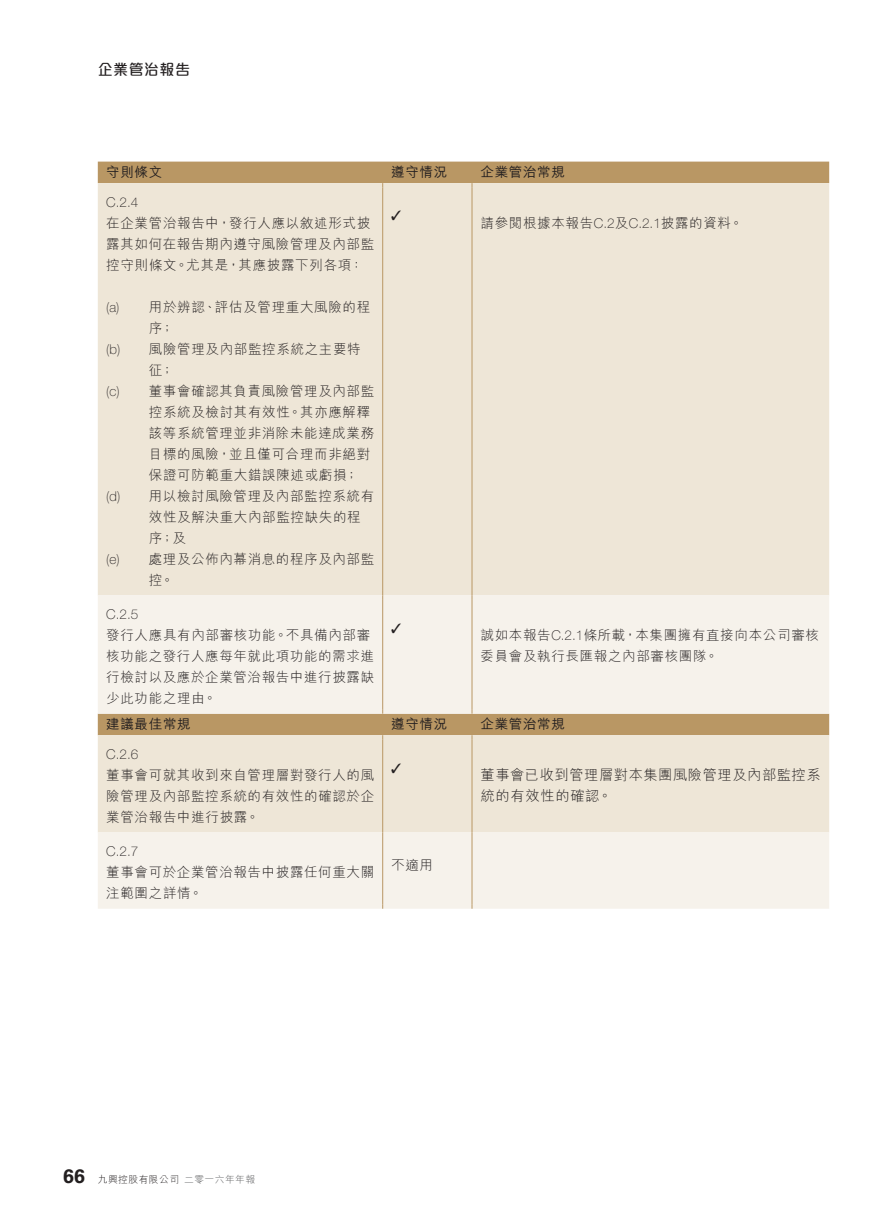
<style>
.page{position:relative;width:893px;height:1212px;background:#fff}
.page>*{position:absolute;margin:0;border:0;box-sizing:border-box;transform-origin:0 0}
.t1{font:15px "M Elle HK Medium B5 pc H";letter-spacing:.03em;color:#231f20}
.t2{font:14.25px/21px "M Hei HK Light B5 pc H";letter-spacing:.04em;color:#231f20}
.t3{font:13.5px/21px "M Hei HK Light B5 pc H";letter-spacing:.05em;color:#231f20}
.t4{font:13.5px "M Hei HK Medium B5 pc H";letter-spacing:.05em;color:#231f20}
.t5{font:100 13.5px "Helvetica Neue LT Std";color:#231f20}
.t6{font:9.75px "M Hei HK Light B5 pc H";letter-spacing:.05em;color:#231f20}
.s1{font-family:"Helvetica Neue LT Std";font-weight:100}
.s2{font-family:"Univers LT Std";font-weight:700;font-size:19.5px}
.s3{color:#57585a}
</style>
<div class="page">
<div style="left:98px;top:162px;width:731px;height:21px;background:#b99764"></div>
<div style="left:98px;top:183px;width:731px;height:412px;background:#eee6d7"></div>
<svg style="left:98px;top:595px;width:731px;height:314px;background:#efe8db"></svg>
<hr style="left:382px;top:188px;width:1px;height:403px;background:#b99764">
<hr style="left:472px;top:188px;width:1px;height:403px;background:#b99764">
<hr style="left:382px;top:600px;width:1px;height:109px;background:#b99764">
<hr style="left:472px;top:600px;width:1px;height:109px;background:#b99764">
<hr style="left:382px;top:740px;width:1px;height:88px;background:#b99764">
<hr style="left:472px;top:740px;width:1px;height:88px;background:#b99764">
<hr style="left:382px;top:837px;width:1px;height:67px;background:#b99764">
<hr style="left:472px;top:837px;width:1px;height:67px;background:#b99764">
<svg style="left:392px;top:211px;width:9px;height:10px"></svg>
<svg style="left:392px;top:623px;width:9px;height:10px"></svg>
<svg style="left:392px;top:763px;width:9px;height:10px"></svg>
<p class="t1" style="left:98px;top:64px;width:94px">企業管治報告</p>
<p class="t4" style="left:106px;top:167px;width:58px">守則條文</p>
<p class="t4" style="left:391px;top:167px;width:58px">遵守情況</p>
<p class="t4" style="left:480px;top:167px;width:86px">企業管治常規</p>
<p class="t5" style="left:106px;top:197px;width:34px">C.2.4</p>
<p class="t3" style="left:106px;top:214px;width:269px">在企業管治報告中，發行人應以敘述形式披露其如何在報告期內遵守風險管理及內部監控守則條文。尤其是，其應披露下列各項：</p>
<p class="t3" style="left:106px;top:298px;width:265px"><span class="s1">(a)</span> 用於辨認、評估及管理重大風險的程</p>
<p class="t3" style="left:149px;top:319px;width:27px">序；</p>
<p class="t3" style="left:106px;top:340px;width:256px"><span class="s1">(b)</span> 風險管理及內部監控系統之主要特</p>
<p class="t3" style="left:149px;top:361px;width:27px">征；</p>
<p class="t3" style="left:106px;top:382px;width:269px"><span class="s1">(c)</span> 董事會確認其負責風險管理及內部監</p>
<p class="t3" style="left:149px;top:403px;width:223px">控系統及檢討其有效性。其亦應解釋</p>
<p class="t3" style="left:149px;top:424px;width:227px">該等系統管理並非消除未能達成業務</p>
<p class="t3" style="left:149px;top:445px;width:223px">目標的風險，並且僅可合理而非絕對</p>
<p class="t3" style="left:149px;top:466px;width:211px">保證可防範重大錯誤陳述或虧損；</p>
<p class="t3" style="left:106px;top:487px;width:269px"><span class="s1">(d)</span> 用以檢討風險管理及內部監控系統有</p>
<p class="t3" style="left:149px;top:508px;width:213px">效性及解決重大內部監控缺失的程</p>
<p class="t3" style="left:149px;top:529px;width:39px">序；及</p>
<p class="t3" style="left:106px;top:550px;width:269px"><span class="s1">(e)</span> 處理及公佈內幕消息的程序及內部監</p>
<p class="t3" style="left:149px;top:571px;width:27px">控。</p>
<p class="t3" style="left:480px;top:214px;width:264px">請參閱根據本報告<span class="s1">C.2</span>及<span class="s1">C.2.1</span>披露的資料。</p>
<p class="t5" style="left:106px;top:610px;width:34px">C.2.5</p>
<p class="t3" style="left:106px;top:626px;width:269px">發行人應具有內部審核功能。不具備內部審核功能之發行人應每年就此項功能的需求進行檢討以及應於企業管治報告中進行披露缺少此功能之理由。</p>
<p class="t3" style="left:480px;top:627px;width:340px">誠如本報告<span class="s1">C.2.1</span>條所載，本集團擁有直接向本公司審核委員會及執行長匯報之內部審核團隊。</p>
<p class="t4" style="left:106px;top:719px;width:86px">建議最佳常規</p>
<p class="t4" style="left:391px;top:719px;width:58px">遵守情況</p>
<p class="t4" style="left:480px;top:719px;width:86px">企業管治常規</p>
<p class="t5" style="left:106px;top:749px;width:34px">C.2.6</p>
<p class="t3" style="left:106px;top:766px;width:269px;text-align:justify">董事會可就其收到來自管理層對發行人的風險管理及內部監控系統的有效性的確認於企業管治報告中進行披露。</p>
<p class="t2" style="left:480px;top:766px;width:342px">董事會已收到管理層對本集團風險管理及內部監控系統的有效性的確認。</p>
<p class="t5" style="left:106px;top:846px;width:34px">C.2.7</p>
<p class="t3" style="left:106px;top:863px;width:269px">董事會可於企業管治報告中披露任何重大關注範圍之詳情。</p>
<p class="t3" style="left:391px;top:856px;width:43px">不適用</p>
<p class="t6" style="left:63px;top:1176px;width:194px"><span class="s2">66</span> 九興控股有限公司<span class="s3">二零一六年年報</span></p>
</div>
